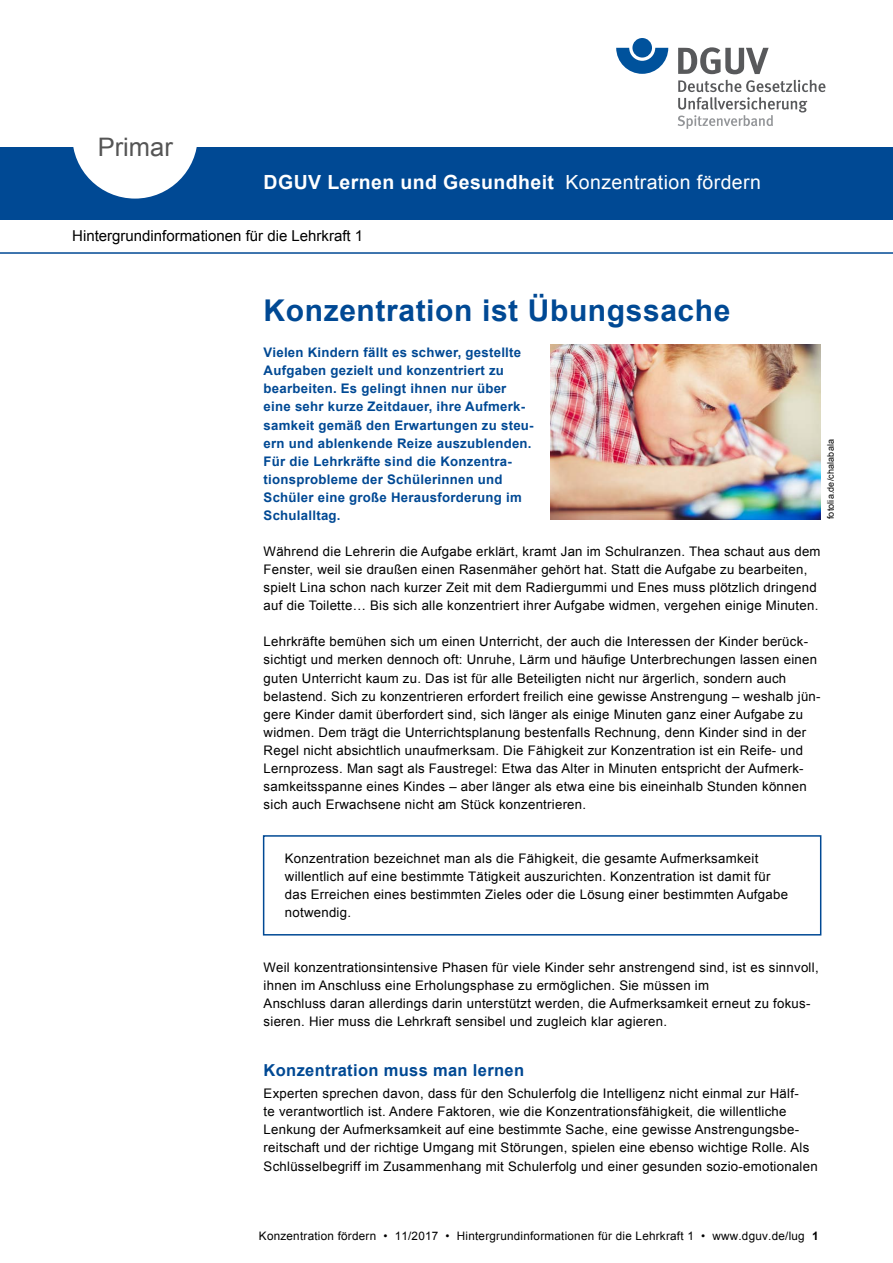
<style>
.page{position:relative;width:893px;height:1263px;background:#fff}
.page>*{position:absolute;margin:0;border:0;box-sizing:border-box;transform-origin:0 0}
.t1{font:700 30px "Arial";letter-spacing:.02em;color:#004994}
.t2{font:25.5px "Arial";color:#555}
.t3{font:700 19.5px "Arial";letter-spacing:.02em;color:#fff}
.t4{font:700 16.5px "Arial";letter-spacing:.02em;color:#004994}
.t5{font:15px "Arial";color:#000}
.t6{font:13.2px/18px "Arial";letter-spacing:.02em;color:#000}
.t7{font:700 13.2px/18px "Arial";letter-spacing:.02em;color:#004994}
.t8{font:11.7px "Arial";letter-spacing:.02em;color:#000}
.t9{font:9px "Arial";letter-spacing:.015em;color:#000}
.s1{font-weight:400}
.s2{font-weight:700}
</style>
<div class="page">
<div style="left:0;top:147px;width:893px;height:73px;background:#004994"></div>
<svg style="left:73px;top:147px;width:124px;height:52px"></svg>
<svg style="left:616px;top:48px;width:52px;height:26px"></svg>
<div style="left:632px;top:38px;width:20px;height:20px;background:#00529c;border-radius:50%"></div>
<svg style="left:678px;top:47px;width:91px;height:27px"></svg>
<svg style="left:678px;top:80px;width:147px;height:49px"></svg>
<hr style="left:0;top:252px;width:893px;height:2px;background:#004994">
<img style="left:551px;top:344px;width:270px;height:175px">
<div style="left:263px;top:835px;width:558px;height:100px;border:2px solid #004994"></div>
<h2 class="t2" style="left:98px;top:131px;width:77px">Primar</h2>
<h3 class="t3" style="left:264px;top:169px;width:499px">DGUV Lernen und Gesundheit <span class="s1">Konzentration fördern</span></h3>
<p class="t5" style="left:72px;top:225px;width:292px">Hintergrundinformationen für die Lehrkraft 1</p>
<h1 class="t1" style="left:264px;top:290px;width:468px">Konzentration ist Übungssache</h1>
<p class="t7" style="left:264px;top:344px;width:271px">Vielen Kindern fällt es schwer, gestellte Aufgaben gezielt und konzentriert zu bearbeiten. Es gelingt ihnen nur über eine sehr kurze Zeitdauer, ihre Aufmerk&shy;samkeit gemäß den Erwartungen zu steu&shy;ern und ablenkende Reize auszublenden.<br>Für die Lehrkräfte sind die Konzentra&shy;tionsprobleme der Schülerinnen und Schüler eine große Herausforderung im Schulalltag.</p>
<p class="t9" style="left:825px;top:519px;width:82px;rotate:-90deg">fotolia.de/chalabala</p>
<p class="t6" style="left:264px;top:542px;width:558px">Während die Lehrerin die Aufgabe erklärt, kramt Jan im Schulranzen. Thea schaut aus dem Fenster, weil sie draußen einen Rasenmäher gehört hat. Statt die Aufgabe zu bearbeiten, spielt Lina schon nach kurzer Zeit mit dem Radiergummi und Enes muss plötzlich dringend auf die Toilette… Bis sich alle konzentriert ihrer Aufgabe widmen, vergehen einige Minuten.</p>
<p class="t6" style="left:264px;top:633px;width:559px">Lehrkräfte bemühen sich um einen Unterricht, der auch die Interessen der Kinder berück&shy;sichtigt und merken dennoch oft: Unruhe, Lärm und häufige Unterbrechungen lassen einen guten Unterricht kaum zu. Das ist für alle Beteiligten nicht nur ärgerlich, sondern auch belastend. Sich zu konzentrieren erfordert freilich eine gewisse Anstrengung – weshalb jün&shy;gere Kinder damit überfordert sind, sich länger als einige Minuten ganz einer Aufgabe zu widmen. Dem trägt die Unterrichtsplanung bestenfalls Rechnung, denn Kinder sind in der Regel nicht absichtlich unaufmerksam. Die Fähigkeit zur Konzentration ist ein Reife- und Lernprozess. Man sagt als Faustregel: Etwa das Alter in Minuten entspricht der Aufmerk&shy;samkeitsspanne eines Kindes – aber länger als etwa eine bis eineinhalb Stunden können sich auch Erwachsene nicht am Stück konzentrieren.</p>
<p class="t6" style="left:285px;top:850px;width:505px">Konzentration bezeichnet man als die Fähigkeit, die gesamte Aufmerksamkeit willentlich auf eine bestimmte Tätigkeit auszurichten. Konzentration ist damit für das Erreichen eines bestimmten Zieles oder die Lösung einer bestimmten Aufgabe notwendig.</p>
<p class="t6" style="left:264px;top:958px;width:556px">Weil konzentrationsintensive Phasen für viele Kinder sehr anstrengend sind, ist es sinnvoll, ihnen im Anschluss eine Erholungsphase zu ermöglichen. Sie müssen im<br>Anschluss daran allerdings darin unterstützt werden, die Aufmerksamkeit erneut zu fokus&shy;sieren. Hier muss die Lehrkraft sensibel und zugleich klar agieren.</p>
<p class="t4" style="left:264px;top:1059px;width:262px">Konzentration muss man lernen</p>
<p class="t6" style="left:264px;top:1085px;width:556px">Experten sprechen davon, dass für den Schulerfolg die Intelligenz nicht einmal zur Hälf-<br>te verantwortlich ist. Andere Faktoren, wie die Konzentrationsfähigkeit, die willentliche Lenkung der Aufmerksamkeit auf eine bestimmte Sache, eine gewisse Anstrengungsbe&shy;reitschaft und der richtige Umgang mit Störungen, spielen eine ebenso wichtige Rolle. Als Schlüsselbegriff im Zusammenhang mit Schulerfolg und einer gesunden sozio-emotionalen</p>
<p class="t8" style="left:259px;top:1228px;width:561px">Konzentration fördern • 11/2017 • Hintergrundinformationen für die Lehrkraft 1 • www.dguv.de/lug <span class="s2">1</span></p>
</div>
